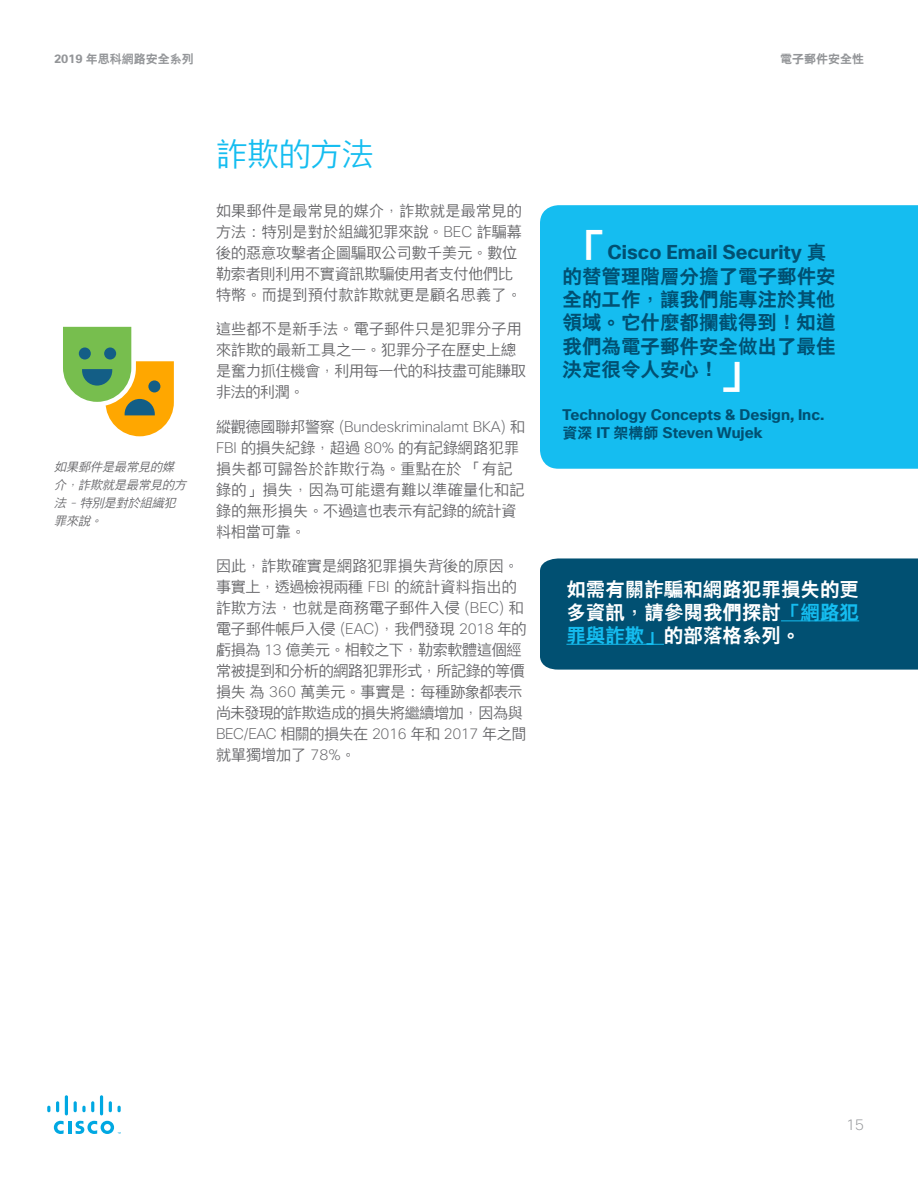
<style>
.page{position:relative;width:918px;height:1188px;background:#fff}
.page>*{position:absolute;margin:0;border:0;box-sizing:border-box;transform-origin:0 0}
.Quote_copy{font:45px "Cisco Sans CHT Bold";color:#fff}
.t1{font:31.5px "Cisco Sans CHT Light";color:#15bdf0}
.Quote_copy-2{font:19.5px/23.4px "Cisco Sans CHT Bold";color:#015072}
.Dk_Blue_Callout_copy{font:19.5px/23.4px "Cisco Sans CHT Bold";color:#fff;text-align:justify}
.Body{font:15px/21px "Cisco Sans CHT Light";letter-spacing:-.02em;color:#636366}
.Body-2{font:15px/21px "Cisco Sans CHT Light";color:#636366}
.Body-3{font:15px/21px "Cisco Sans CHT Light";letter-spacing:.02em;color:#636366}
.Quote_attrib{font:700 15px/18px "Cisco Sans";color:#015072}
.t2{font:200 15px "Cisco Sans";color:#939598}
.Body-4{font:italic 12px/18px "Cisco Sans CHT Light";color:#636366}
.t3{font:12px "Cisco Sans CHT Bold";color:#939598}
.s1{font-family:"Cisco Sans";font-weight:700}
.s2{font-family:"Cisco Sans";font-weight:200}
.s3{font-family:"Cisco Sans CHT Bold";font-weight:400}
.s4{color:#15bdf0}
</style>
<div class="page">
<svg style="left:47px;top:1106px;width:3px;height:6px"></svg>
<svg style="left:56px;top:1101px;width:3px;height:11px"></svg>
<hr style="left:65px;top:1095px;width:3px;height:20px;background:#00a8e2;border-radius:2px">
<svg style="left:74px;top:1101px;width:20px;height:11px"></svg>
<hr style="left:100px;top:1095px;width:3px;height:20px;background:#00a8e2;border-radius:2px">
<svg style="left:109px;top:1101px;width:3px;height:11px"></svg>
<svg style="left:118px;top:1106px;width:3px;height:6px"></svg>
<svg style="left:54px;top:1121px;width:67px;height:13px"></svg>
<div style="left:540px;top:558px;width:378px;height:112px;background:#015072"></div>
<hr style="left:781px;top:620px;width:78px;height:1px;background:#15bdf0">
<hr style="left:566px;top:644px;width:98px;height:1px;background:#15bdf0">
<svg style="left:63px;top:326px;width:111px;height:110px"></svg>
<div style="left:540px;top:205px;width:378px;height:264px;background:#15bdf0"></div>
<p class="t3" style="left:54px;top:50px;width:141px"><span class="s1">2019</span> 年思科網路安全系列</p>
<p class="t3" style="left:780px;top:50px;width:85px">電子郵件安全性</p>
<p class="Body-4" style="left:54px;top:458px;width:137px">如果郵件是最常見的媒介，詐欺就是最常見的方法 <span class="s2">-</span> 特別是對於組織犯罪來說。</p>
<p class="t1" style="left:216px;top:134px;width:159px">詐欺的方法</p>
<p class="Body-2" style="left:216px;top:200px;width:307px">如果郵件是最常見的媒介，詐欺就是最常見的方法：特別是對於組織犯罪來說。<span class="s2">BEC</span> 詐騙幕後的惡意攻擊者企圖騙取公司數千美元。數位勒索者則利用不實資訊欺騙使用者支付他們比特幣。而提到預付款詐欺就更是顧名思義了。</p>
<p class="Body-2" style="left:216px;top:319px;width:311px">這些都不是新手法。電子郵件只是犯罪分子用來詐欺的最新工具之一。犯罪分子在歷史上總是奮力抓住機會，利用每一代的科技盡可能賺取非法的利潤。</p>
<p class="Body-3" style="left:216px;top:416px;width:311px">縱觀德國聯邦警察 <span class="s2">(Bundeskriminalamt BKA)</span> 和<br><span class="s2">FBI</span> 的損失紀錄，超過 <span class="s2">80%</span> 的有記錄網路犯罪損失都可歸咎於詐欺行為。重點在於「有記錄的」損失，因為可能還有難以準確量化和記錄的無形損失。不過這也表示有記錄的統計資料相當可靠。</p>
<p class="Body" style="left:216px;top:556px;width:312px">因此，詐欺確實是網路犯罪損失背後的原因。事實上，透過檢視兩種 <span class="s2">FBI</span> 的統計資料指出的詐欺方法，也就是商務電子郵件入侵 <span class="s2">(BEC)</span> 和電子郵件帳戶入侵 <span class="s2">(EAC)</span>，我們發現 <span class="s2">2018</span> 年的虧損為 <span class="s2">13</span> 億美元。相較之下，勒索軟體這個經常被提到和分析的網路犯罪形式，所記錄的等價損失為 <span class="s2">360</span> 萬美元。事實是：每種跡象都表示尚未發現的詐欺造成的損失將繼續增加，因為與<br><span class="s2">BEC/EAC</span> 相關的損失在 <span class="s2">2016</span> 年和 <span class="s2">2017</span> 年之間就單獨增加了 <span class="s2">78%</span>。</p>
<p class="Quote_copy" style="left:562px;top:219px;width:46px">「</p>
<p class="Quote_copy-2" style="left:562px;top:241px;width:275px;text-indent:45px"><span class="s1">Cisco Email Security</span> 真的替管理階層分擔了電子郵件安全的工作，讓我們能專注於其他領域。它什麼都攔截得到！知道我們為電子郵件安全做出了最佳決定很令人安心！</p>
<p class="Quote_copy" style="left:718px;top:339px;width:46px">」</p>
<p class="Quote_attrib" style="left:562px;top:407px;width:264px">Technology Concepts &amp; Design, Inc.<span class="s3">資深</span> IT <span class="s3">架構師</span> Steven Wujek</p>
<p class="Dk_Blue_Callout_copy" style="left:566px;top:577px;width:294px">如需有關詐騙和網路犯罪損失的更多資訊，請參閱我們探討<span class="s4">「網路犯罪與詐欺」</span>的部落格系列。</p>
<p class="t2" style="left:846px;top:1115px;width:19px">15</p>
</div>
